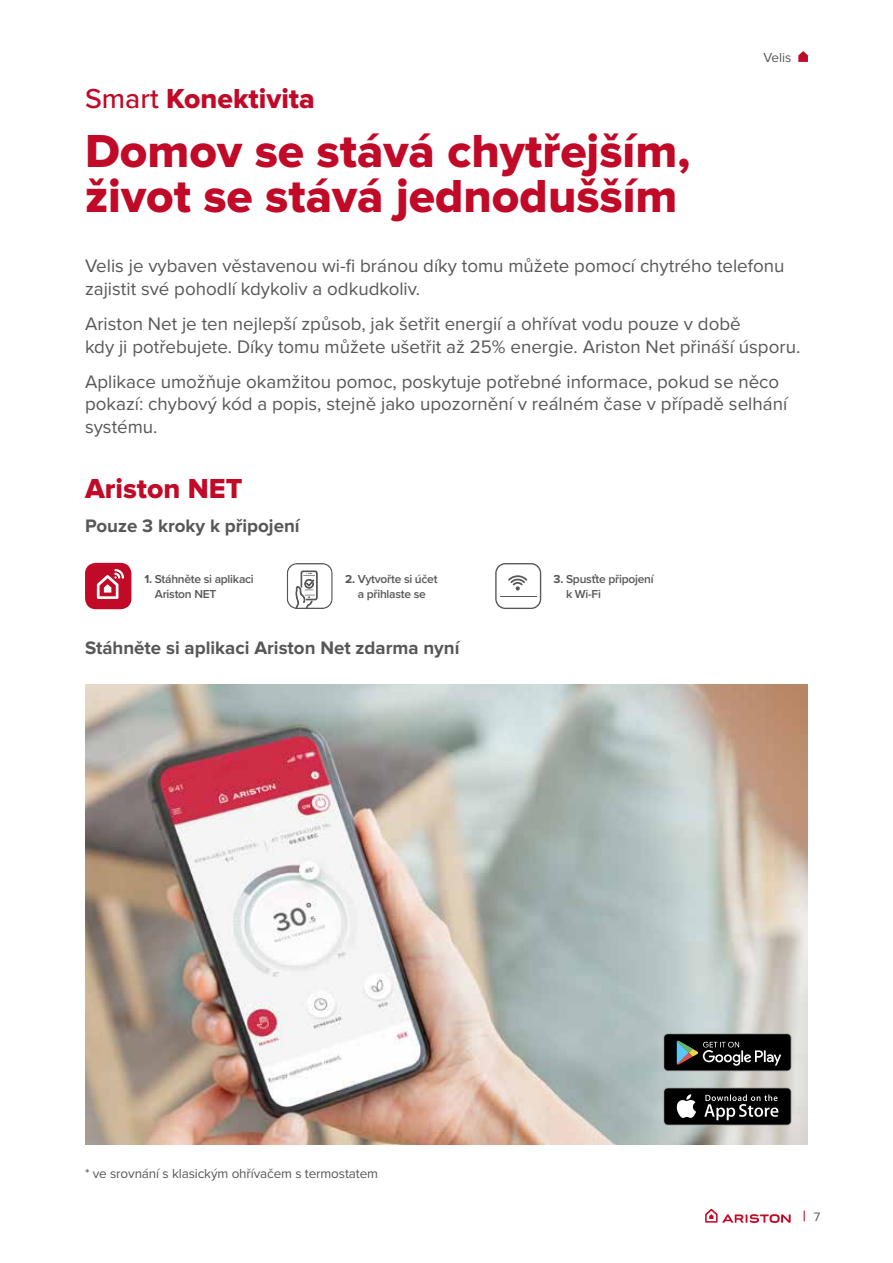
<style>
.page{position:relative;width:893px;height:1263px;background:#fff}
.page>*{position:absolute;margin:0;border:0;box-sizing:border-box;transform-origin:0 0}
.t1{font:48px/45px "Proxima Nova Extrabld";color:#c10a27}
.t2{font:28.5px "Proxima Nova Extrabld";color:#c10a27}
.t3{font:18.75px/22.5px "Proxima Nova";color:#575756}
.t4{font:700 18.75px "Proxima Nova";color:#575756}
.t5{font:600 15px "Proxima Nova";color:#c10a27}
.t6{font:13.5px "Proxima Nova";letter-spacing:-.01em;color:#575756}
.t7{font:600 12px/15px "Proxima Nova";letter-spacing:-.02em;color:#575756}
.s1{font-family:"Proxima Nova";font-weight:500}
.s2{font-weight:700}
.s3{font-weight:400;font-size:12.75px;color:#575756}
</style>
<div class="page">
<img style="left:85px;top:685px;width:723px;height:459px">
<svg style="left:705px;top:1209px;width:86px;height:14px"></svg>
<svg style="left:798px;top:51px;width:10px;height:11px"></svg>
<svg style="left:495px;top:563px;width:46px;height:46px"></svg>
<hr style="left:500px;top:596px;width:36px;height:1px;background:#575756">
<svg style="left:287px;top:563px;width:46px;height:46px"></svg>
<div style="left:85px;top:563px;width:46px;height:46px;background:#c10a27;border-radius:11px"></div>
<svg style="left:97px;top:569px;width:27px;height:30px"></svg>
<svg style="left:663px;top:1087px;width:128px;height:38px"></svg>
<div style="left:664px;top:1088px;width:127px;height:37px;background:#000;border-radius:4px"></div>
<svg style="left:676px;top:1094px;width:20px;height:24px"></svg>
<svg style="left:704px;top:1094px;width:74px;height:26px"></svg>
<svg style="left:663px;top:1033px;width:128px;height:38px"></svg>
<div style="left:664px;top:1034px;width:127px;height:36px;background:#000;border-radius:4px"></div>
<svg style="left:677px;top:1040px;width:104px;height:26px"></svg>
<h2 class="t2" style="left:85px;top:82px;width:231px"><span class="s1">Smart</span> Konektivita</h2>
<h1 class="t1" style="left:85px;top:130px;width:607px">Domov se stává chytřejším, život se stává jednodušším</h1>
<p class="t6" style="left:763px;top:47px;width:30px">Velis</p>
<p class="t3" style="left:85px;top:254px;width:701px">Velis je vybaven věstavenou wi-fi bránou díky tomu můžete pomocí chytrého telefonu zajistit své pohodlí kdykoliv a odkudkoliv.</p>
<p class="t3" style="left:85px;top:312px;width:717px">Ariston Net je ten nejlepší způsob, jak šetřit energií a ohřívat vodu pouze v době<br>kdy ji potřebujete. Díky tomu můžete ušetřit až 25% energie. Ariston Net přináší úsporu.</p>
<p class="t3" style="left:85px;top:369px;width:704px">Aplikace umožňuje okamžitou pomoc, poskytuje potřebné informace, pokud se něco pokazí: chybový kód a popis, stejně jako upozornění v reálném čase v případě selhání systému.</p>
<h2 class="t2" style="left:85px;top:472px;width:159px">Ariston NET</h2>
<p class="t4" style="left:85px;top:515px;width:216px">Pouze 3 kroky k připojení</p>
<p class="t7" style="left:155px;top:571px;width:100px;text-indent:-10px"><span class="s2">1.</span> Stáhněte si aplikaci<br>Ariston NET</p>
<p class="t7" style="left:566px;top:571px;width:89px;text-indent:-12px"><span class="s2">3.</span> Spusťte připojení k Wi-Fi</p>
<p class="t7" style="left:345px;top:571px;width:94px;text-align:center"><span class="s2">2.</span> Vytvořte si účet a přihlaste se</p>
<p class="t4" style="left:85px;top:637px;width:376px">Stáhněte si aplikaci Ariston Net zdarma nyní</p>
<p class="t6" style="left:85px;top:1163px;width:294px">* ve srovnání s klasickým ohřívačem s termostatem</p>
<p class="t5" style="left:803px;top:1205px;width:19px">| <span class="s3">7</span></p>
</div>
